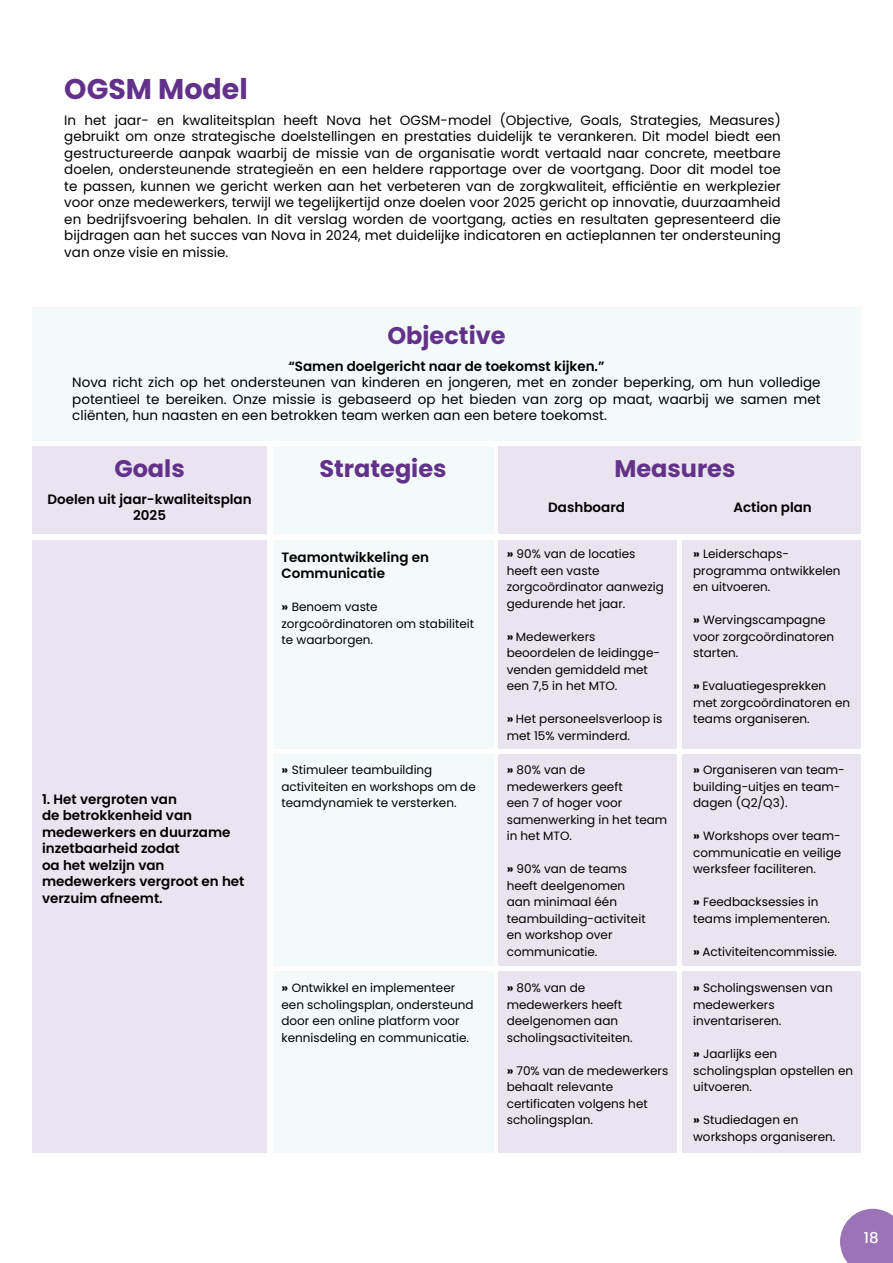
<style>
.page{position:relative;width:893px;height:1263px;background:#fff}
.page>*{position:absolute;margin:0;border:0;box-sizing:border-box;transform-origin:0 0}
.t1{font:700 28.5px "Poppins";color:#62328a}
.t2{font:700 24px "Poppins";color:#62328a}
.t3{font:500 15px "Poppins";color:#fff}
.t4{font:13.5px/16.5px "Poppins";color:#000;text-align:justify}
.t5{font:600 13.5px/16.5px "Poppins";color:#000}
.t6{font:12px/16.5px "Poppins";color:#000}
.s1{font-weight:700}
</style>
<div class="page">
<svg style="left:840px;top:1209px;width:53px;height:54px;background:#a583be"></svg>
<div style="left:32px;top:308px;width:829px;height:133px;background:#f4fafa"></div>
<div style="left:32px;top:446px;width:235px;height:88px;background:#eae4f0"></div>
<div style="left:32px;top:540px;width:235px;height:612px;background:#eae4f0"></div>
<div style="left:273px;top:446px;width:220px;height:88px;background:#f4fafa"></div>
<div style="left:273px;top:540px;width:220px;height:208px;background:#f4fafa"></div>
<div style="left:273px;top:754px;width:220px;height:212px;background:#f4fafa"></div>
<div style="left:273px;top:971px;width:220px;height:181px;background:#f4fafa"></div>
<div style="left:682px;top:540px;width:179px;height:208px;background:#eae4f0"></div>
<div style="left:682px;top:754px;width:179px;height:212px;background:#eae4f0"></div>
<div style="left:682px;top:971px;width:179px;height:181px;background:#eae4f0"></div>
<div style="left:498px;top:446px;width:363px;height:88px;background:#eae4f0"></div>
<div style="left:498px;top:540px;width:179px;height:208px;background:#eae4f0"></div>
<div style="left:498px;top:754px;width:179px;height:212px;background:#eae4f0"></div>
<div style="left:498px;top:971px;width:179px;height:181px;background:#eae4f0"></div>
<h1 class="t1" style="left:64px;top:72px;width:185px">OGSM Model</h1>
<p class="t4" style="left:64px;top:112px;width:718px">In het jaar- en kwaliteitsplan heeft Nova het OGSM-model (Objective, Goals, Strategies, Measures) gebruikt om onze strategische doelstellingen en prestaties duidelijk te verankeren. Dit model biedt een gestructureerde aanpak waarbij de missie van de organisatie wordt vertaald naar concrete, meetbare doelen, ondersteunende strategieën en een heldere rapportage over de voortgang. Door dit model toe te passen, kunnen we gericht werken aan het verbeteren van de zorgkwaliteit, efficiëntie en werkplezier voor onze medewerkers, terwijl we tegelijkertijd onze doelen voor 2025 gericht op innovatie, duurzaamheid en bedrijfsvoering behalen. In dit verslag worden de voortgang, acties en resultaten gepresenteerd die bijdragen aan het succes van Nova in 2024, met duidelijke indicatoren en actieplannen ter ondersteuning van onze visie en missie.</p>
<h2 class="t2" style="left:387px;top:321px;width:120px">Objective</h2>
<p class="t5" style="left:288px;top:358px;width:318px">“Samen doelgericht naar de toekomst kijken.”</p>
<p class="t4" style="left:72px;top:375px;width:750px">Nova richt zich op het ondersteunen van kinderen en jongeren, met en zonder beperking, om hun volledige potentieel te bereiken. Onze missie is gebaseerd op het bieden van zorg op maat, waarbij we samen met cliënten, hun naasten en een betrokken team werken aan een betere toekomst.</p>
<h2 class="t2" style="left:114px;top:455px;width:72px">Goals</h2>
<h2 class="t2" style="left:319px;top:455px;width:129px">Strategies</h2>
<h2 class="t2" style="left:614px;top:455px;width:123px">Measures</h2>
<p class="t5" style="left:47px;top:491px;width:206px;text-align:center">Doelen uit jaar-kwaliteitsplan<br>2025</p>
<p class="t5" style="left:548px;top:499px;width:78px">Dashboard</p>
<p class="t5" style="left:733px;top:499px;width:80px">Action plan</p>
<p class="t5" style="left:42px;top:791px;width:204px">1. Het vergroten van<br>de betrokkenheid van medewerkers en duurzame inzetbaarheid zodat<br>oa het welzijn van medewerkers vergroot en het verzuim afneemt.</p>
<p class="t5" style="left:281px;top:549px;width:149px">Teamontwikkeling en<br>Communicatie</p>
<p class="t6" style="left:281px;top:599px;width:194px"><span class="s1">»</span> Benoem vaste zorgcoördinatoren om stabiliteit te waarborgen.</p>
<p class="t6" style="left:281px;top:762px;width:196px"><span class="s1">»</span> Stimuleer teambuilding activiteiten en workshops om de teamdynamiek te versterken.</p>
<p class="t6" style="left:281px;top:980px;width:193px"><span class="s1">»</span> Ontwikkel en implementeer een scholingsplan, ondersteund door een online platform voor kennisdeling en communicatie.</p>
<p class="t6" style="left:507px;top:546px;width:159px"><span class="s1">»</span> 90% van de locaties heeft een vaste zorgcoördinator aanwezig gedurende het jaar.</p>
<p class="t6" style="left:507px;top:628px;width:155px"><span class="s1">»</span> Medewerkers beoordelen de leidingge&shy;venden gemiddeld met een 7,5 in het MTO.</p>
<p class="t6" style="left:507px;top:711px;width:157px"><span class="s1">»</span> Het personeelsverloop is met 15% verminderd.</p>
<p class="t6" style="left:507px;top:762px;width:162px"><span class="s1">»</span> 80% van de medewerkers geeft<br>een 7 of hoger voor samenwerking in het team in het MTO.</p>
<p class="t6" style="left:507px;top:861px;width:140px"><span class="s1">»</span> 90% van de teams heeft deelgenomen aan minimaal één teambuilding-activiteit en workshop over communicatie.</p>
<p class="t6" style="left:507px;top:980px;width:128px"><span class="s1">»</span> 80% van de medewerkers heeft deelgenomen aan scholingsactiviteiten.</p>
<p class="t6" style="left:507px;top:1062px;width:163px"><span class="s1">»</span> 70% van de medewerkers behaalt relevante certificaten volgens het scholingsplan.</p>
<p class="t6" style="left:693px;top:546px;width:149px"><span class="s1">»</span> Leiderschaps&shy;programma ontwikkelen en uitvoeren.</p>
<p class="t6" style="left:693px;top:612px;width:143px"><span class="s1">»</span> Wervingscampagne voor zorgcoördinatoren starten.</p>
<p class="t6" style="left:693px;top:678px;width:159px"><span class="s1">»</span> Evaluatiegesprekken met zorgcoördinatoren en teams organiseren.</p>
<p class="t6" style="left:693px;top:762px;width:153px"><span class="s1">»</span> Organiseren van team&shy;building-uitjes en team&shy;dagen (Q2/Q3).</p>
<p class="t6" style="left:693px;top:828px;width:150px;text-align:justify"><span class="s1">»</span> Workshops over team&shy;communicatie en veilige werksfeer faciliteren.</p>
<p class="t6" style="left:693px;top:894px;width:138px"><span class="s1">»</span> Feedbacksessies in teams implementeren.</p>
<p class="t6" style="left:693px;top:943px;width:145px"><span class="s1">»</span> Activiteitencommissie.</p>
<p class="t6" style="left:693px;top:980px;width:141px"><span class="s1">»</span> Scholingswensen van medewerkers inventariseren.</p>
<p class="t6" style="left:693px;top:1046px;width:162px"><span class="s1">»</span> Jaarlijks een scholingsplan opstellen en uitvoeren.</p>
<p class="t6" style="left:693px;top:1112px;width:144px"><span class="s1">»</span> Studiedagen en workshops organiseren.</p>
<p class="t3" style="left:864px;top:1228px;width:16px">18</p>
</div>
